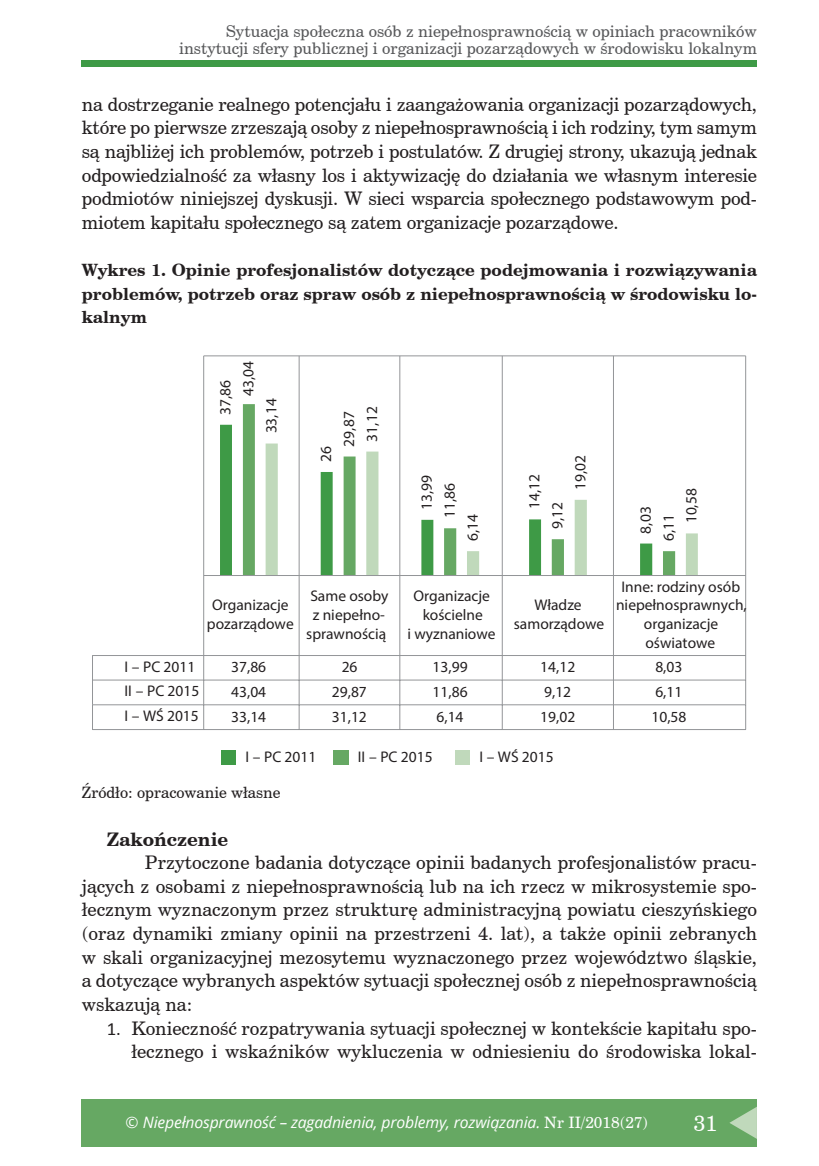
<style>
.page{position:relative;width:819px;height:1166px;background:#fff}
.page>*{position:absolute;margin:0;border:0;box-sizing:border-box;transform-origin:0 0}
.t1{font:21.88px "Century Schoolbook BT";color:#fff}
.tekst_zasadniczy{font:18.72px/23.6px "Century Schoolbook BT";color:#231f20;text-align:justify}
.tekst_zasadniczy-2{font:700 18.72px "Century Schoolbook BT";color:#231f20}
.tabela{font:700 16.97px/23.6px "Century Schoolbook BT";color:#231f20;text-align:justify}
.pagina-P{font:16.1px/17.5px "Century Schoolbook BT";color:#57585a;text-align:right}
.t2{font:italic 15.75px "Open Sans";letter-spacing:-.01em;color:#fff}
.źródło{font:15.75px "Century Schoolbook BT";color:#231f20}
.t3{font:15.4px/18.9px "Myriad Pro";color:#231f20;text-align:center}
.s1{font-family:"Calibri"}
.s2{font-style:normal}
.s3{font-family:"Century Schoolbook BT";font-style:normal}
</style>
<div class="page">
<div style="left:82px;top:1099px;width:674px;height:47px;background:#66a863"></div>
<svg style="left:729px;top:1107px;width:27px;height:32px"></svg>
<div style="left:82px;top:60px;width:674px;height:7px;background:#3e9a46"></div>
<hr style="left:745px;top:356px;width:1px;height:219px;background:#939598">
<hr style="left:613px;top:356px;width:1px;height:219px;background:#939598">
<hr style="left:502px;top:356px;width:1px;height:219px;background:#939598">
<hr style="left:399px;top:356px;width:1px;height:219px;background:#939598">
<hr style="left:299px;top:356px;width:1px;height:219px;background:#939598">
<hr style="left:203px;top:356px;width:1px;height:219px;background:#939598">
<svg style="left:220px;top:425px;width:23px;height:150px;fill:#419b48"></svg>
<svg style="left:243px;top:404px;width:260px;height:171px"></svg>
<svg style="left:265px;top:443px;width:432px;height:132px"></svg>
<hr style="left:204px;top:575px;width:541px;height:1px;background:#939598">
<hr style="left:204px;top:355px;width:541px;height:1px;background:#939598">
<hr style="left:745px;top:575px;width:1px;height:80px;background:#939598">
<hr style="left:613px;top:575px;width:1px;height:80px;background:#939598">
<hr style="left:502px;top:575px;width:1px;height:80px;background:#939598">
<hr style="left:399px;top:575px;width:1px;height:80px;background:#939598">
<hr style="left:299px;top:575px;width:1px;height:80px;background:#939598">
<hr style="left:203px;top:575px;width:1px;height:80px;background:#939598">
<hr style="left:92px;top:655px;width:653px;height:1px;background:#939598">
<hr style="left:92px;top:679px;width:653px;height:1px;background:#939598">
<svg style="left:745px;top:655px;width:1px;height:74px"></svg>
<svg style="left:613px;top:656px;width:1px;height:73px"></svg>
<svg style="left:502px;top:656px;width:1px;height:73px"></svg>
<svg style="left:399px;top:656px;width:1px;height:73px"></svg>
<svg style="left:299px;top:656px;width:1px;height:73px"></svg>
<svg style="left:203px;top:656px;width:1px;height:73px"></svg>
<svg style="left:92px;top:656px;width:1px;height:73px"></svg>
<hr style="left:92px;top:729px;width:653px;height:1px;background:#939598">
<hr style="left:92px;top:704px;width:653px;height:1px;background:#939598">
<div style="left:221px;top:750px;width:15px;height:15px;background:#3e9a46"></div>
<div style="left:333px;top:750px;width:16px;height:15px;background:#66a863"></div>
<div style="left:455px;top:750px;width:15px;height:15px;background:#c0d9bb"></div>
<p class="pagina-P" style="left:179px;top:22px;width:579px">Sytuacja społeczna osób z niepełnosprawnością w opiniach pracowników instytucji sfery publicznej i organizacji pozarządowych w środowisku lokalnym</p>
<p class="tekst_zasadniczy" style="left:82px;top:92px;width:676px">na dostrzeganie realnego potencjału i zaangażowania organizacji pozarządowych, które po pierwsze zrzeszają osoby z niepełnosprawnością i ich rodziny, tym samym są najbliżej ich problemów, potrzeb i postulatów. Z drugiej strony, ukazują jednak odpowiedzialność za własny los i aktywizację do działania we własnym interesie podmiotów niniejszej dyskusji. W sieci wsparcia społecznego podstawowym pod&shy;miotem kapitału społecznego są zatem organizacje pozarządowe.</p>
<p class="tabela" style="left:82px;top:258px;width:676px">Wykres 1. Opinie profesjonalistów dotyczące podejmowania i rozwiązywania problemów, potrzeb oraz spraw osób z niepełnosprawnością w środowisku lo&shy;kalnym</p>
<p class="t3" style="left:216px;top:415px;width:36px;rotate:-90deg">37,86</p>
<p class="t3" style="left:238px;top:396px;width:36px;rotate:-90deg">43,04</p>
<p class="t3" style="left:261px;top:433px;width:36px;rotate:-90deg">33,14</p>
<p class="t3" style="left:362px;top:441px;width:36px;rotate:-90deg">31,12</p>
<p class="t3" style="left:339px;top:446px;width:36px;rotate:-90deg">29,87</p>
<p class="t3" style="left:316px;top:462px;width:17px;rotate:-90deg">26</p>
<p class="t3" style="left:417px;top:510px;width:36px;rotate:-90deg">13,99</p>
<p class="t3" style="left:524px;top:509px;width:36px;rotate:-90deg">14,12</p>
<p class="t3" style="left:440px;top:518px;width:36px;rotate:-90deg">11,86</p>
<p class="t3" style="left:463px;top:541px;width:29px;rotate:-90deg">6,14</p>
<p class="t3" style="left:547px;top:529px;width:29px;rotate:-90deg">9,12</p>
<p class="t3" style="left:570px;top:490px;width:36px;rotate:-90deg">19,02</p>
<p class="t3" style="left:636px;top:533px;width:29px;rotate:-90deg">8,03</p>
<p class="t3" style="left:658px;top:541px;width:29px;rotate:-90deg">6,11</p>
<p class="t3" style="left:681px;top:523px;width:36px;rotate:-90deg">10,58</p>
<p class="t3" style="left:207px;top:595px;width:88px">Organizacje pozarządowe</p>
<p class="t3" style="left:306px;top:586px;width:84px">Same osoby z niepełno&shy;sprawnością</p>
<p class="t3" style="left:407px;top:586px;width:89px">Organizacje kościelne<br>i wyznaniowe</p>
<p class="t3" style="left:514px;top:595px;width:92px">Władze samorządowe</p>
<p class="t3" style="left:616px;top:577px;width:132px">Inne: rodziny osób niepełnosprawnych, organizacje oświatowe</p>
<p class="t3" style="left:124px;top:657px;width:72px">I – PC 2011</p>
<p class="t3" style="left:231px;top:657px;width:36px">37,86</p>
<p class="t3" style="left:341px;top:657px;width:17px">26</p>
<p class="t3" style="left:432px;top:657px;width:36px">13,99</p>
<p class="t3" style="left:540px;top:657px;width:36px">14,12</p>
<p class="t3" style="left:655px;top:657px;width:29px">8,03</p>
<p class="t3" style="left:125px;top:681px;width:76px">II – PC 2015</p>
<p class="t3" style="left:231px;top:682px;width:36px">43,04</p>
<p class="t3" style="left:332px;top:682px;width:36px">29,87</p>
<p class="t3" style="left:432px;top:682px;width:36px">11,86</p>
<p class="t3" style="left:544px;top:682px;width:29px">9,12</p>
<p class="t3" style="left:655px;top:682px;width:29px">6,11</p>
<p class="t3" style="left:124px;top:706px;width:76px">I – WŚ 2015</p>
<p class="t3" style="left:231px;top:707px;width:36px">33,14</p>
<p class="t3" style="left:332px;top:707px;width:36px">31,12</p>
<p class="t3" style="left:436px;top:707px;width:29px">6,14</p>
<p class="t3" style="left:540px;top:707px;width:36px">19,02</p>
<p class="t3" style="left:651px;top:707px;width:36px">10,58</p>
<p class="t3" style="left:245px;top:747px;width:72px">I – PC 2011</p>
<p class="t3" style="left:358px;top:747px;width:76px">II – PC 2015</p>
<p class="t3" style="left:479px;top:747px;width:76px">I – WŚ 2015</p>
<p class="źródło" style="left:82px;top:782px;width:200px">Źródło: opracowanie własne</p>
<p class="tekst_zasadniczy-2" style="left:107px;top:826px;width:123px">Zakończenie</p>
<p class="tekst_zasadniczy" style="left:82px;top:850px;width:676px;text-indent:63px">Przytoczone badania dotyczące opinii badanych profesjonalistów pracu&shy;jących z osobami z niepełnosprawnością lub na ich rzecz w mikrosystemie spo&shy;łecznym wyznaczonym przez strukturę administracyjną powiatu cieszyńskiego (oraz dynamiki zmiany opinii na przestrzeni 4. lat), a także opinii zebranych w skali organizacyjnej mezosytemu wyznaczonego przez województwo śląskie, a dotyczące wybranych aspektów sytuacji społecznej osób z niepełnosprawnością wskazują na:</p>
<p class="tekst_zasadniczy" style="left:107px;top:1015px;width:651px;text-align:right"><span class="s1">1.</span> Konieczność rozpatrywania sytuacji społecznej w kontekście kapitału spo&shy;łecznego i wskaźników wykluczenia w odniesieniu do środowiska lokal-</p>
<p class="t2" style="left:126px;top:1112px;width:524px"><span class="s2">©</span> Niepełnosprawność – zagadnienia, problemy, rozwiązania. <span class="s3">Nr II/2018(27)</span></p>
<p class="t1" style="left:693px;top:1107px;width:25px">31</p>
</div>
